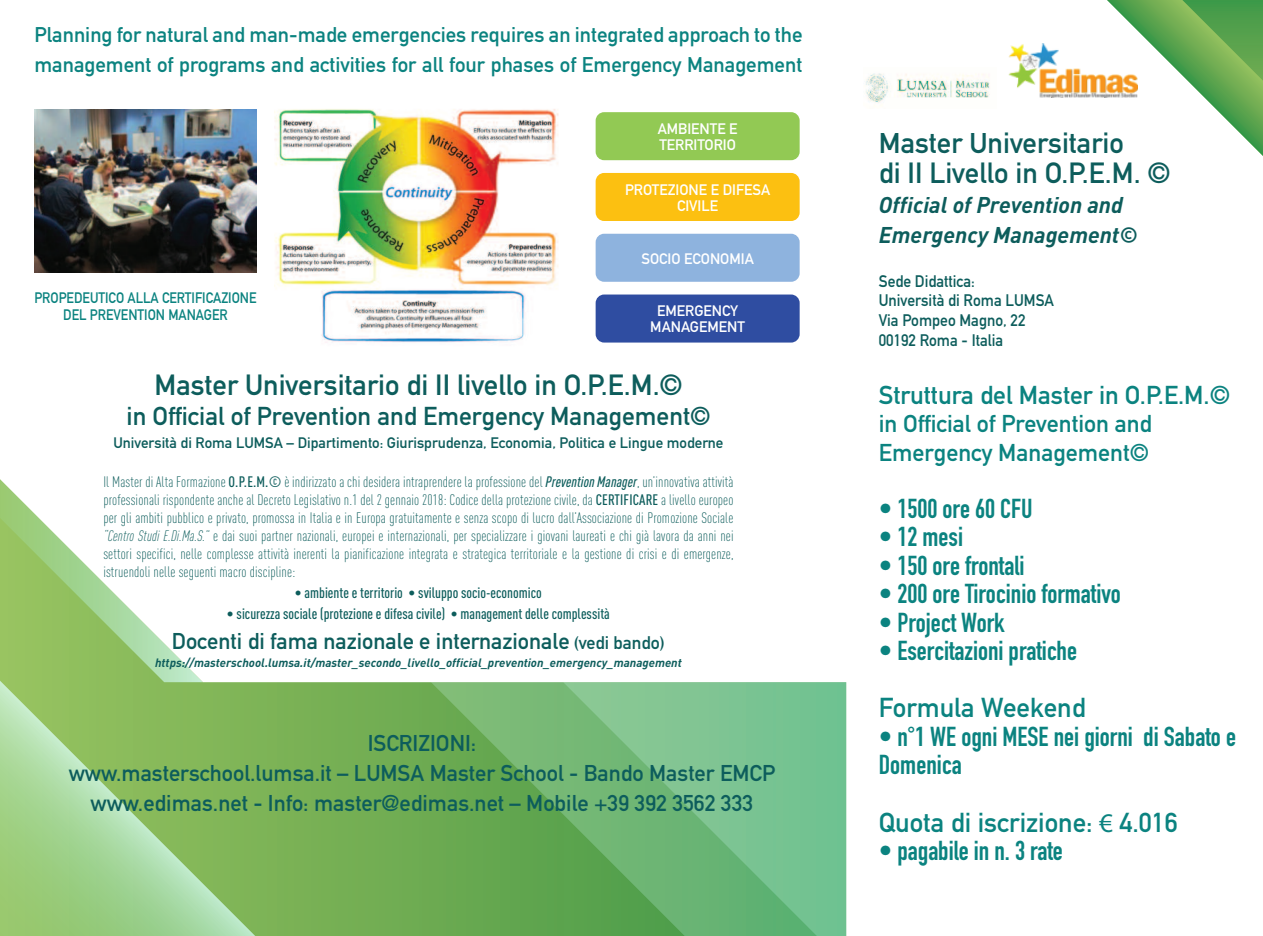
<style>
.page{position:relative;width:1263px;height:936px;background:#fff}
.page>*{position:absolute;margin:0;border:0;box-sizing:border-box;transform-origin:0 0}
.t1{font:700 28.8px/30px "DIN Alternate";color:#0d5d5c}
.t2{font:700 27px/28.5px "DIN Condensed";color:#0b8380}
.t3{font:700 27px "DIN Alternate";color:#0b8380}
.t4{font:700 25.5px "DIN Alternate";color:#0d5d5c}
.t5{font:700 25.5px "DIN Alternate";color:#0b8380}
.t6{font:700 24px/28.5px "DIN Alternate";color:#0b8380}
.t7{font:700 22.5px/30px "DIN Alternate";color:#0d5d5c;text-align:center}
.t8{font:italic 700 22.5px/30px "DIN Pro";color:#0d5d5c}
.t9{font:700 21px/30px "DIN Alternate";color:#0b8380}
.t10{font:700 16.5px/19.8px "DIN Alternate";color:#0d5d5c;scale:.94 1}
.t11{font:300 condensed 15px/18px "DIN Pro";letter-spacing:.01em;color:#0d5d5c;text-align:justify}
.t12{font:500 condensed 15px "DIN Pro";color:#0d5d5c}
.t13{font:700 15px "DIN Alternate";color:#0d5d5c}
.t14{font:700 15px/16.5px "DIN Alternate";color:#fff;text-align:center}
.t15{font:700 15px/16.5px "DIN Alternate";color:#0b8380;text-align:center;scale:.89 1}
.t16{font:italic 700 12px "DIN Pro";color:#0d5d5c}
.s1{font-weight:500}
.s2{font-weight:500;font-style:italic}
.s3{font-style:italic}
.s4{font-size:18px}
.s5{font-family:"Myriad Pro";font-weight:400}
</style>
<div class="page">
<div style="left:417px;top:682px;width:14px;height:253px;background:#6daa51"></div>
<svg style="left:0;top:682px;width:417px;height:253px;background:#8abe6b"></svg>
<svg style="left:431px;top:682px;width:132px;height:253px;background:#6aab59"></svg>
<svg style="left:563px;top:682px;width:283px;height:253px;background:#71bb80"></svg>
<svg style="left:0;top:479px;width:203px;height:203px"></svg>
<img style="left:275px;top:109px;width:283px;height:234px">
<img style="left:34px;top:109px;width:223px;height:164px">
<div style="left:596px;top:112px;width:204px;height:48px;background:#92c954;border-radius:9px"></div>
<div style="left:596px;top:173px;width:204px;height:48px;background:#fcc011;border-radius:9px"></div>
<div style="left:596px;top:234px;width:204px;height:48px;background:#8eb3de;border-radius:9px"></div>
<div style="left:596px;top:294px;width:204px;height:48px;background:#2f4da1;border-radius:9px"></div>
<img style="left:1008px;top:44px;width:83px;height:54px">
<svg style="left:1091px;top:0;width:172px;height:156px"></svg>
<img style="left:866px;top:73px;width:124px;height:33px">
<h3 class="t9" style="left:34px;top:20px;width:770px">Planning for natural and man-made emergencies requires an integrated approach to the management of programs and activities for all four phases of Emergency Management</h3>
<p class="t14" style="left:658px;top:120px;width:81px;text-align:left">AMBIENTE E<br>TERRITORIO</p>
<p class="t14" style="left:625px;top:181px;width:147px">PROTEZIONE E DIFESA<br>CIVILE</p>
<p class="t15" style="left:34px;top:289px;width:251px">PROPEDEUTICO ALLA CERTIFICAZIONE<br>DEL PREVENTION MANAGER</p>
<p class="t14" style="left:641px;top:250px;width:114px">SOCIO ECONOMIA</p>
<p class="t14" style="left:650px;top:302px;width:96px">EMERGENCY<br>MANAGEMENT</p>
<h1 class="t1" style="left:154px;top:370px;width:530px">Master Universitario di II livello in O.P.E.M.©</h1>
<h3 class="t4" style="left:127px;top:401px;width:585px">in Official of Prevention and Emergency Management©</h3>
<p class="t13" style="left:113px;top:434px;width:611px">Università di Roma LUMSA – Dipartimento: Giurisprudenza, Economia, Politica e Lingue moderne</p>
<p class="t11" style="left:103px;top:474px;width:632px">Il Master di Alta Formazione <span class="s1">O.P.E.M.©</span> è indirizzato a chi desidera intraprendere la professione del <span class="s2">Prevention Manager</span>, un’innovativa attività professionali rispondente anche al Decreto Legislativo n.1 del 2 gennaio 2018: Codice della protezione civile, da <span class="s1">CERTIFICARE</span> a livello europeo per gli ambiti pubblico e privato, promossa in Italia e in Europa gratuitamente e senza scopo di lucro dall’Associazione di Promozione Sociale <span class="s3">“Centro Studi E.Di.Ma.S.”</span> e dai suoi partner nazionali, europei e internazionali, per specializzare i giovani laureati e chi già lavora da anni nei settori specifici, nelle complesse attività inerenti la pianificazione integrata e strategica territoriale e la gestione di crisi e di emergenze, istruendoli nelle seguenti macro discipline:</p>
<p class="t12" style="left:295px;top:587px;width:248px">• ambiente e territorio • sviluppo socio-economico</p>
<p class="t12" style="left:227px;top:608px;width:384px">• sicurezza sociale (protezione e difesa civile) • management delle complessità</p>
<h3 class="t7" style="left:172px;top:626px;width:495px">Docenti di fama nazionale e internazionale <span class="s4">(vedi bando)</span></h3>
<p class="t16" style="left:155px;top:658px;width:528px">https://masterschool.lumsa.it/master_secondo_livello_official_prevention_emergency_management</p>
<h3 class="t7" style="left:69px;top:728px;width:708px">ISCRIZIONI:<br>www.masterschool.lumsa.it – LUMSA Master School - Bando Master EMCP www.edimas.net - Info: master@edimas.net – Mobile +39 392 3562 333</h3>
<h1 class="t1" style="left:879px;top:128px;width:293px">Master Universitario<br>di II Livello in O.P.E.M. ©</h1>
<h3 class="t8" style="left:879px;top:192px;width:260px">Official of Prevention and<br>Emergency Management©</h3>
<p class="t10" style="left:879px;top:271px;width:188px">Sede Didattica:<br>Università di Roma LUMSA<br>Via Pompeo Magno, 22<br>00192 Roma - Italia</p>
<h3 class="t5" style="left:879px;top:380px;width:353px">Struttura del Master in O.P.E.M.©</h3>
<h3 class="t6" style="left:879px;top:409px;width:275px">in Official of Prevention and<br>Emergency Management©</h3>
<h2 class="t2" style="left:879px;top:494px;width:155px">• 1500 ore 60 CFU</h2>
<h2 class="t2" style="left:879px;top:522px;width:86px">• 12 mesi</h2>
<h2 class="t2" style="left:879px;top:551px;width:147px">• 150 ore frontali</h2>
<h2 class="t2" style="left:879px;top:579px;width:243px">• 200 ore Tirocinio formativo</h2>
<h2 class="t2" style="left:879px;top:608px;width:127px">• Project Work</h2>
<h2 class="t2" style="left:879px;top:636px;width:200px">• Esercitazioni pratiche</h2>
<h2 class="t3" style="left:879px;top:692px;width:208px">Formula Weekend</h2>
<h2 class="t2" style="left:879px;top:722px;width:359px">• n°1 WE ogni MESE nei giorni di Sabato e<br>Domenica</h2>
<h2 class="t3" style="left:879px;top:806px;width:300px">Quota di iscrizione: <span class="s5">€</span> 4.016</h2>
<h2 class="t2" style="left:879px;top:836px;width:186px">• pagabile in n. 3 rate</h2>
</div>
